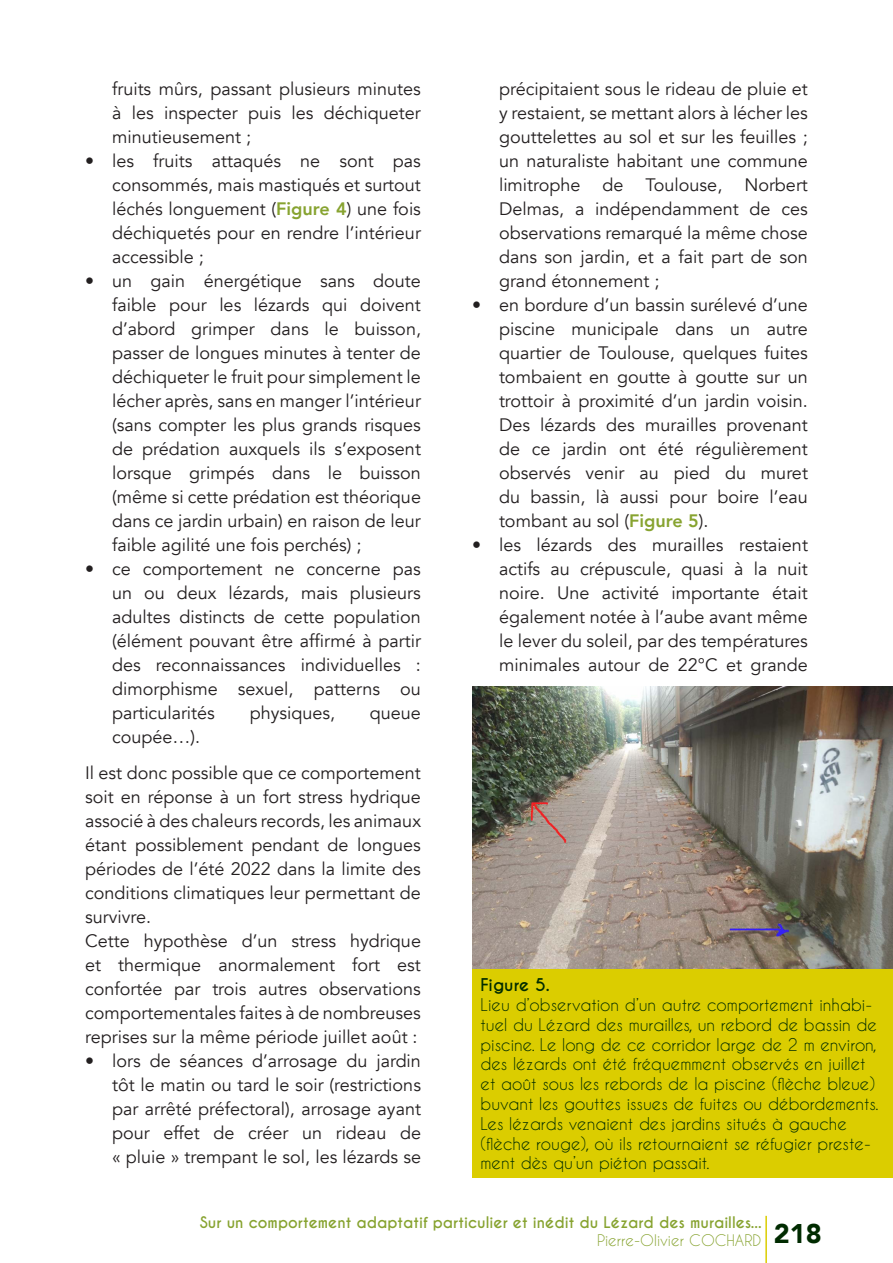
<style>
.page{position:relative;width:893px;height:1263px;background:#fff}
.page>*{position:absolute;margin:0;border:0;box-sizing:border-box;transform-origin:0 0}
.t1{font:900 27px "Avenir";color:#002b00}
.t2{font:18px/24px "Avenir";color:#231f20;text-align:justify}
.t3{font:16.5px/19.8px "Caviar Dreams";color:#002b00}
.t4{font:700 16.5px "Caviar Dreams";color:#002b00}
.t5{font:700 15px "Caviar Dreams";color:#87a330}
.t6{font:15px "Caviar Dreams";color:#87a330}
.s1{font-weight:800;color:#87a330}
</style>
<div class="page">
<hr style="left:765px;top:1216px;width:2px;height:47px;background:#dbcd00">
<img style="left:473px;top:687px;width:420px;height:282px">
<div style="left:472px;top:969px;width:421px;height:209px;background:#dbcd00"></div>
<p class="t2" style="left:112px;top:77px;width:310px">fruits mûrs, passant plusieurs minutes à les inspecter puis les déchiqueter minutieusement ;</p>
<p class="t2" style="left:112px;top:149px;width:310px;text-indent:-27px">• les fruits attaqués ne sont pas consommés, mais mastiqués et surtout léchés longuement (<span class="s1">Figure 4</span>) une fois déchiquetés pour en rendre l’intérieur accessible ;</p>
<p class="t2" style="left:112px;top:269px;width:310px;text-indent:-27px">• un gain énergétique sans doute faible pour les lézards qui doivent d’abord grimper dans le buisson, passer de longues minutes à tenter de déchiqueter le fruit pour simplement le lécher après, sans en manger l’intérieur (sans compter les plus grands risques de prédation auxquels ils s’exposent lorsque grimpés dans le buisson (même si cette prédation est théorique dans ce jardin urbain) en raison de leur faible agilité une fois perchés) ;</p>
<p class="t2" style="left:112px;top:557px;width:310px;text-indent:-27px">• ce comportement ne concerne pas un ou deux lézards, mais plusieurs adultes distincts de cette population (élément pouvant être affirmé à partir des reconnaissances individuelles : dimorphisme sexuel, patterns ou particularités</p>
<p class="t2" style="left:250px;top:701px;width:87px">physiques,</p>
<p class="t2" style="left:370px;top:701px;width:53px">queue</p>
<p class="t2" style="left:112px;top:725px;width:90px">coupée…).</p>
<p class="t2" style="left:85px;top:761px;width:337px">Il est donc possible que ce comportement soit en réponse à un fort stress hydrique associé à des chaleurs records, les animaux étant possiblement pendant de longues périodes de l’été 2022 dans la limite des conditions climatiques leur permettant de survivre.</p>
<p class="t2" style="left:85px;top:929px;width:337px">Cette hypothèse d’un stress hydrique et thermique anormalement fort est confortée par trois autres observations comportementales faites à de nombreuses reprises sur la même période juillet août :</p>
<p class="t2" style="left:112px;top:1049px;width:310px;text-indent:-27px">• lors de séances d’arrosage du jardin tôt le matin ou tard le soir (restrictions par arrêté préfectoral), arrosage ayant pour effet de créer un rideau de « pluie » trempant le sol, les lézards se</p>
<p class="t2" style="left:499px;top:77px;width:310px">précipitaient sous le rideau de pluie et y restaient, se mettant alors à lécher les gouttelettes au sol et sur les feuilles ; un naturaliste habitant une commune limitrophe de Toulouse, Norbert Delmas, a indépendamment de ces observations remarqué la même chose dans son jardin, et a fait part de son grand étonnement ;</p>
<p class="t2" style="left:499px;top:293px;width:310px;text-indent:-27px">• en bordure d’un bassin surélevé d’une piscine municipale dans un autre quartier de Toulouse, quelques fuites tombaient en goutte à goutte sur un trottoir à proximité d’un jardin voisin.<br>Des lézards des murailles provenant de ce jardin ont été régulièrement observés venir au pied du muret du bassin, là aussi pour boire l’eau tombant au sol (<span class="s1">Figure 5</span>).</p>
<p class="t2" style="left:499px;top:533px;width:310px;text-indent:-27px">• les lézards des murailles restaient actifs au crépuscule, quasi à la nuit noire. Une activité importante était également notée à l’aube avant même le lever du soleil, par des températures minimales autour de 22°C et grande</p>
<p class="t4" style="left:480px;top:975px;width:71px">Figure 5.</p>
<p class="t3" style="left:480px;top:994px;width:400px">Lieu d’observation d’un autre comportement inhabi&shy;tuel du Lézard des murailles, un rebord de bassin de piscine. Le long de ce corridor large de 2 m environ, des lézards ont été fréquemment observés en juillet et août sous les rebords de la piscine (flèche bleue) buvant les gouttes issues de fuites ou débordements.<br>Les lézards venaient des jardins situés à gauche (flèche rouge), où ils retournaient se réfugier preste&shy;ment dès qu’un piéton passait.</p>
<p class="t5" style="left:200px;top:1213px;width:563px">Sur un comportement adaptatif particulier et inédit du Lézard des murailles...</p>
<p class="t6" style="left:597px;top:1231px;width:165px">Pierre-Olivier COCHARD</p>
<p class="t1" style="left:774px;top:1210px;width:49px">218</p>
</div>
